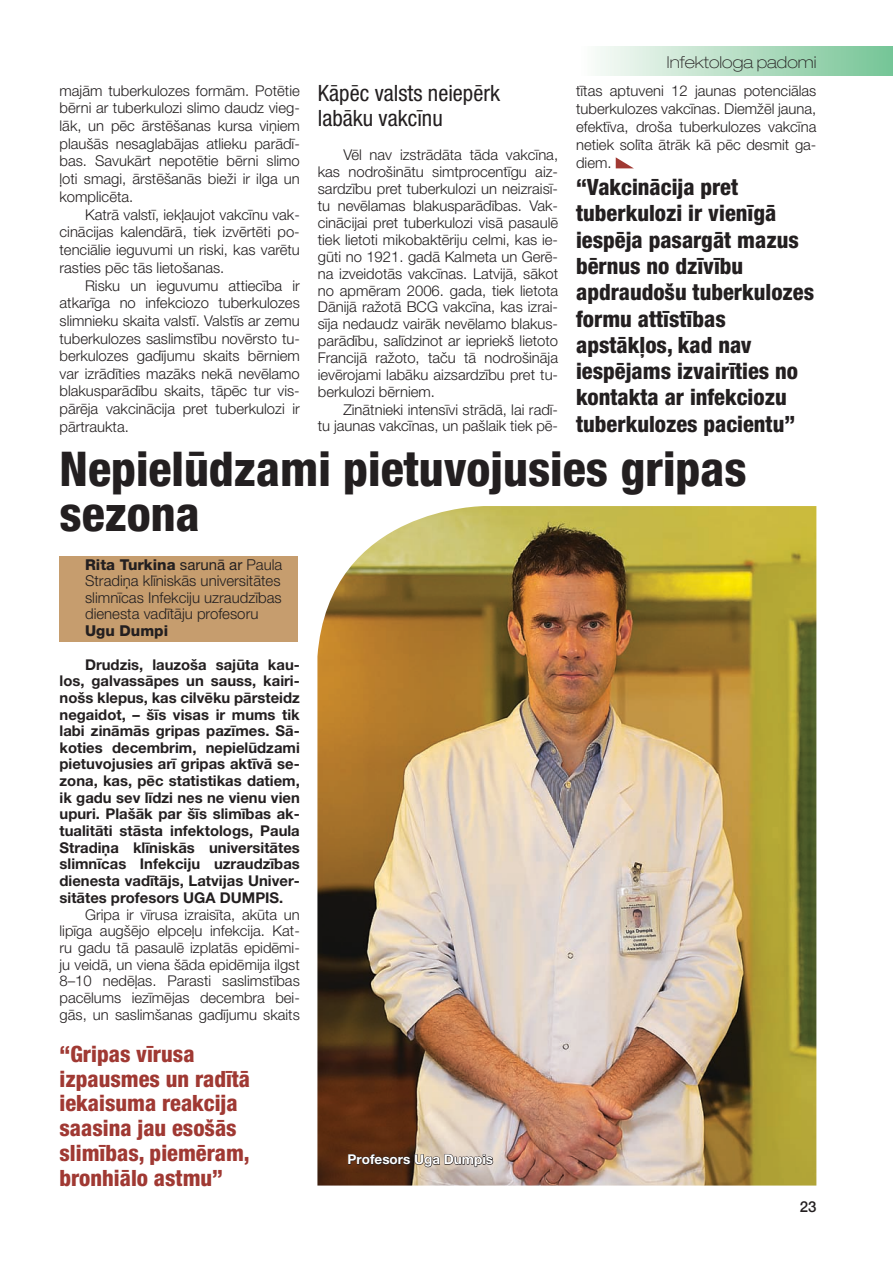
<style>
.page{position:relative;width:893px;height:1263px;background:#fff}
.page>*{position:absolute;margin:0;border:0;box-sizing:border-box;transform-origin:0 0}
.VIRSRAKSTS{font:800 condensed 48px/45px "Helvetica Neue LT Pro";color:#231f20}
.CITĀTS{font:800 condensed 22.5px/26.2px "Helvetica Neue LT Pro";color:#231f20}
.CITĀTS-2{font:800 condensed 22.5px/24.8px "Helvetica Neue LT Pro";color:#a03933}
.SUBVIRS{font:condensed 22.5px/25px "Helvetica Neue LT Pro";color:#231f20}
.rubrika{font:100 expanded 16.5px "Helvetica Neue LT Pro";color:#231f20}
.AUTORS{font:300 15px/16.5px "Helvetica Neue LT Pro";color:#231f20}
.t1{font:500 15px "Helvetica Neue";color:#231f20}
.txt{font:300 14.85px/17.7px "Helvetica Neue LT Pro";color:#231f20;text-align:justify}
.txt-2{font:700 14.85px/16.6px "Helvetica Neue LT Pro";color:#231f20;text-align:justify}
.fotoparaksts_WHITE{font:700 13.5px "Helvetica Neue LT Pro";color:#fff}
.s1{font-weight:800}
.s2{font-weight:400}
</style>
<div class="page">
<div style="left:578px;top:47px;width:315px;height:29px;background:linear-gradient(to right,#fdfdfb,#75c495)"></div>
<div style="left:60px;top:557px;width:238px;height:85px;background:#c69d6e"></div>
<svg style="left:616px;top:157px;width:17px;height:11px"></svg>
<img style="left:317px;top:506px;width:499px;height:679px">
<svg style="left:348px;top:1154px;width:145px;height:13px"></svg>
<p class="txt" style="left:60px;top:81px;width:242px">majām tuberkulozes formām. Potētie bērni ar tuberkulozi slimo daudz vieg&shy;lāk, un pēc ārstēšanas kursa viņiem plaušās nesaglabājas atlieku parādī&shy;bas. Savukārt nepotētie bērni slimo ļoti smagi, ārstēšanās bieži ir ilga un komplicēta.</p>
<p class="txt" style="left:60px;top:205px;width:242px;text-indent:26px">Katrā valstī, iekļaujot vakcīnu vak&shy;cinācijas kalendārā, tiek izvērtēti po&shy;tenciālie ieguvumi un riski, kas varētu rasties pēc tās lietošanas.</p>
<p class="txt" style="left:60px;top:276px;width:242px;text-indent:26px">Risku un ieguvumu attiecība ir atkarīga no infekciozo tuberkulozes slimnieku skaita valstī. Valstīs ar zemu tuberkulozes saslimstību novērsto tu&shy;berkulozes gadījumu skaits bērniem var izrādīties mazāks nekā nevēlamo blakusparādību skaits, tāpēc tur vis&shy;pārēja vakcinācija pret tuberkulozi ir pārtraukta.</p>
<p class="SUBVIRS" style="left:318px;top:81px;width:184px">Kāpēc valsts neiepērk labāku vakcīnu</p>
<p class="txt" style="left:318px;top:146px;width:242px;line-height:17px;text-indent:26px">Vēl nav izstrādāta tāda vakcīna, kas nodrošinātu simtprocentīgu aiz&shy;sardzību pret tuberkulozi un neizraisī&shy;tu nevēlamas blakusparādības. Vak&shy;cinācijai pret tuberkulozi visā pasaulē tiek lietoti mikobaktēriju celmi, kas ie&shy;gūti no 1921. gadā Kalmeta un Gerē&shy;na izveidotās vakcīnas. Latvijā, sākot no apmēram 2006. gada, tiek lietota Dānijā ražotā BCG vakcīna, kas izrai&shy;sīja nedaudz vairāk nevēlamo blakus&shy;parādību, salīdzinot ar iepriekš lietoto Francijā ražoto, taču tā nodrošināja ievērojami labāku aizsardzību pret tu&shy;berkulozi bērniem.</p>
<p class="txt" style="left:318px;top:400px;width:242px;line-height:17px;text-align:right">Zinātnieki intensīvi strādā, lai radī-<br>tu jaunas vakcīnas, un pašlaik tiek pē-</p>
<p class="rubrika" style="left:667px;top:52px;width:151px">Infektologa padomi</p>
<p class="txt" style="left:576px;top:81px;width:242px;line-height:18.1px">tītas aptuveni 12 jaunas potenciālas tuberkulozes vakcīnas. Diemžēl jauna, efektīva, droša tuberkulozes vakcīna netiek solīta ātrāk kā pēc desmit ga&shy;diem.</p>
<p class="CITĀTS" style="left:576px;top:174px;width:240px">“Vakcinācija pret tuberkulozi ir vienīgā iespēja pasargāt mazus bērnus no dzīvību apdraudošu tuberkulozes formu attīstības apstākļos, kad nav iespējams izvairīties no kontakta ar infekciozu tuberkulozes pacientu”</p>
<p class="VIRSRAKSTS" style="left:60px;top:445px;width:689px">Nepielūdzami pietuvojusies gripas sezona</p>
<p class="AUTORS" style="left:85px;top:556px;width:199px"><span class="s1">Rita Turkina</span> <span class="s2">sarunā ar</span> Paula<br>Stradiņa klīniskās universitātes slimnīcas Infekciju uzraudzības dienesta vadītāju profesoru<br><span class="s1">Ugu Dumpi</span></p>
<p class="txt-2" style="left:60px;top:656px;width:242px;text-indent:26px">Drudzis, lauzoša sajūta kau&shy;los, galvassāpes un sauss, kairi&shy;nošs klepus, kas cilvēku pārsteidz negaidot, – šīs visas ir mums tik labi zināmās gripas pazīmes. Sā&shy;koties decembrim, nepielūdzami pietuvojusies arī gripas aktīvā se&shy;zona, kas, pēc statistikas datiem, ik gadu sev līdzi nes ne vienu vien upuri. Plašāk par šīs slimības ak&shy;tualitāti stāsta infektologs, Paula Stradiņa klīniskās universitātes slimnīcas Infekciju uzraudzības dienesta vadītājs, Latvijas Univer&shy;sitātes profesors UGA DUMPIS.</p>
<p class="txt" style="left:60px;top:906px;width:242px;line-height:16.6px;text-indent:26px">Gripa ir vīrusa izraisīta, akūta un lipīga augšējo elpceļu infekcija. Kat&shy;ru gadu tā pasaulē izplatās epidēmi&shy;ju veidā, un viena šāda epidēmija ilgst 8–10 nedēļas. Parasti saslimstības pacēlums iezīmējas decembra bei&shy;gās, un saslimšanas gadījumu skaits</p>
<p class="CITĀTS-2" style="left:60px;top:1041px;width:192px">“Gripas vīrusa izpausmes un radītā iekaisuma reakcija saasina jau esošās slimības, piemēram, bronhiālo astmu”</p>
<p class="fotoparaksts_WHITE" style="left:348px;top:1151px;width:147px">Profesors Uga Dumpis</p>
<p class="t1" style="left:800px;top:1194px;width:18px">23</p>
</div>
